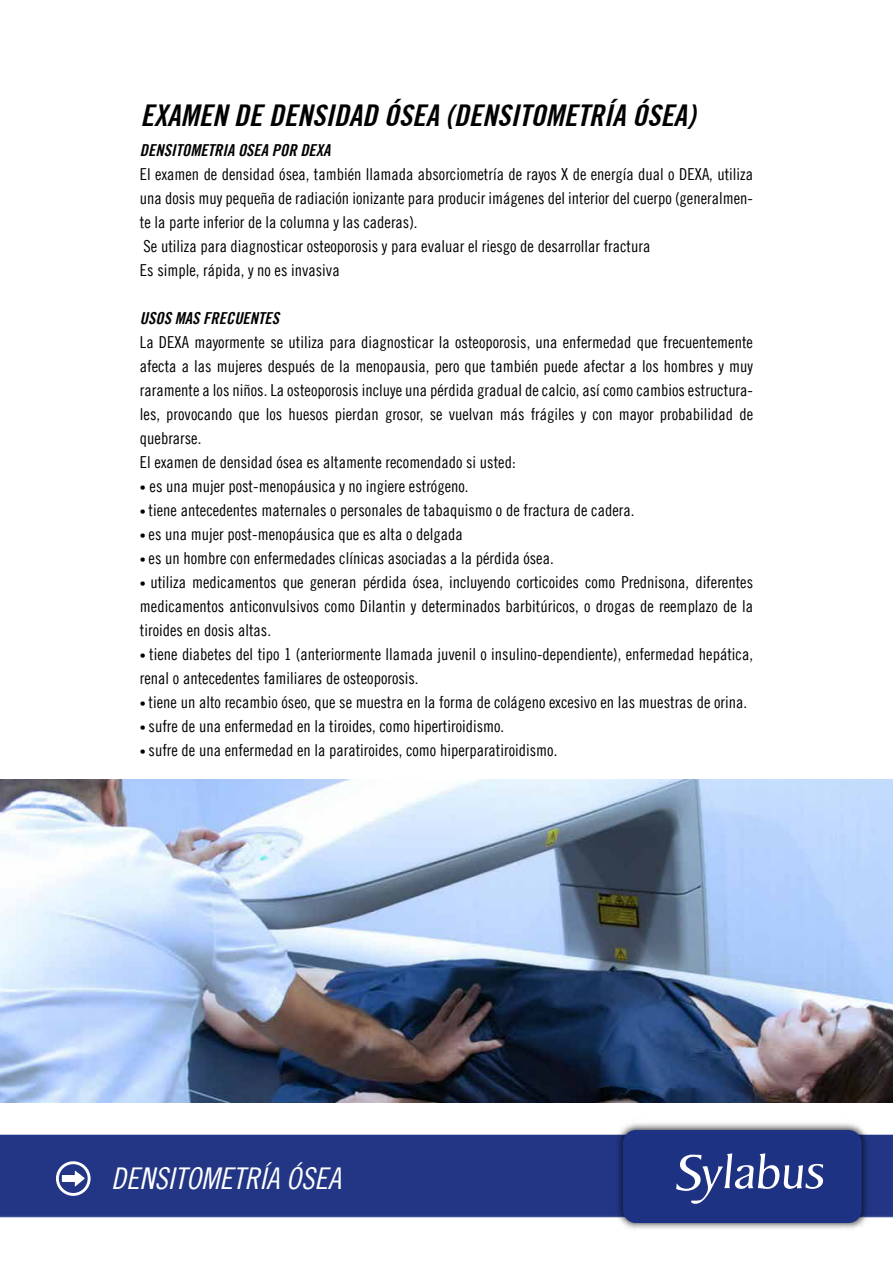
<style>
.page{position:relative;width:893px;height:1263px;background:#fff}
.page>*{position:absolute;margin:0;border:0;box-sizing:border-box;transform-origin:0 0}
.t1{font:italic 700 condensed 30px "Trade Gothic No.20";color:#000}
.t2{font:30px "Trade Gothic LT Cond Eighteen Obl";color:#fff}
.t3{font:16.5px/24px "Trade Gothic LT Cond Eighteen";color:#000}
.t4{font:16.5px "Trade Gothic LT Bold Cond Twenty Obl";color:#000}
.s1{font-size:12px}
</style>
<div class="page">
<img style="left:0;top:1102px;width:893px;height:116px">
<img style="left:613px;top:1120px;width:258px;height:109px">
<div style="left:623px;top:1130px;width:239px;height:93px;background:#1d3282;border-radius:13px"></div>
<svg style="left:676px;top:1153px;width:148px;height:51px"></svg>
<svg style="left:56px;top:1161px;width:35px;height:35px"></svg>
<img style="left:0;top:779px;width:893px;height:323px">
<h1 class="t1" style="left:140px;top:97px;width:556px">EXAMEN DE DENSIDAD ÓSEA (DENSITOMETRÍA ÓSEA)</h1>
<p class="t4" style="left:140px;top:140px;width:192px">DENSITOMETRIA OSEA POR DEXA</p>
<p class="t3" style="left:140px;top:162px;width:615px">El examen de densidad ósea, también llamada absorciometría de rayos X de energía dual o DEXA, utiliza una dosis muy pequeña de radiación ionizante para producir imágenes del interior del cuerpo (generalmen&shy;te la parte inferior de la columna y las caderas).<br>Se utiliza para diagnosticar osteoporosis y para evaluar el riesgo de desarrollar fractura<br>Es simple, rápida, y no es invasiva</p>
<p class="t4" style="left:140px;top:308px;width:141px">USOS MAS FRECUENTES</p>
<p class="t3" style="left:140px;top:330px;width:615px">La DEXA mayormente se utiliza para diagnosticar la osteoporosis, una enfermedad que frecuentemente afecta a las mujeres después de la menopausia, pero que también puede afectar a los hombres y muy raramente a los niños. La osteoporosis incluye una pérdida gradual de calcio, así como cambios estructura&shy;les, provocando que los huesos pierdan grosor, se vuelvan más frágiles y con mayor probabilidad de quebrarse.<br>El examen de densidad ósea es altamente recomendado si usted:</p>
<p class="t3" style="left:140px;top:474px;width:330px"><span class="s1">•</span> es una mujer post-menopáusica y no ingiere estrógeno.</p>
<p class="t3" style="left:140px;top:498px;width:496px"><span class="s1">•</span> tiene antecedentes maternales o personales de tabaquismo o de fractura de cadera.</p>
<p class="t3" style="left:140px;top:522px;width:324px"><span class="s1">•</span> es una mujer post-menopáusica que es alta o delgada</p>
<p class="t3" style="left:140px;top:546px;width:415px"><span class="s1">•</span> es un hombre con enfermedades clínicas asociadas a la pérdida ósea.</p>
<p class="t3" style="left:140px;top:570px;width:615px;text-align:justify"><span class="s1">•</span> utiliza medicamentos que generan pérdida ósea, incluyendo corticoides como Prednisona, diferentes medicamentos anticonvulsivos como Dilantin y determinados barbitúricos, o drogas de reemplazo de la tiroides en dosis altas.</p>
<p class="t3" style="left:140px;top:642px;width:614px"><span class="s1">•</span> tiene diabetes del tipo 1 (anteriormente llamada juvenil o insulino-dependiente), enfermedad hepática, renal o antecedentes familiares de osteoporosis.</p>
<p class="t3" style="left:140px;top:690px;width:609px"><span class="s1">•</span> tiene un alto recambio óseo, que se muestra en la forma de colágeno excesivo en las muestras de orina.</p>
<p class="t3" style="left:140px;top:714px;width:366px"><span class="s1">•</span> sufre de una enfermedad en la tiroides, como hipertiroidismo.</p>
<p class="t3" style="left:140px;top:738px;width:419px"><span class="s1">•</span> sufre de una enfermedad en la paratiroides, como hiperparatiroidismo.</p>
<h1 class="t2" style="left:111px;top:1161px;width:231px">DENSITOMETRÍA ÓSEA</h1>
</div>
